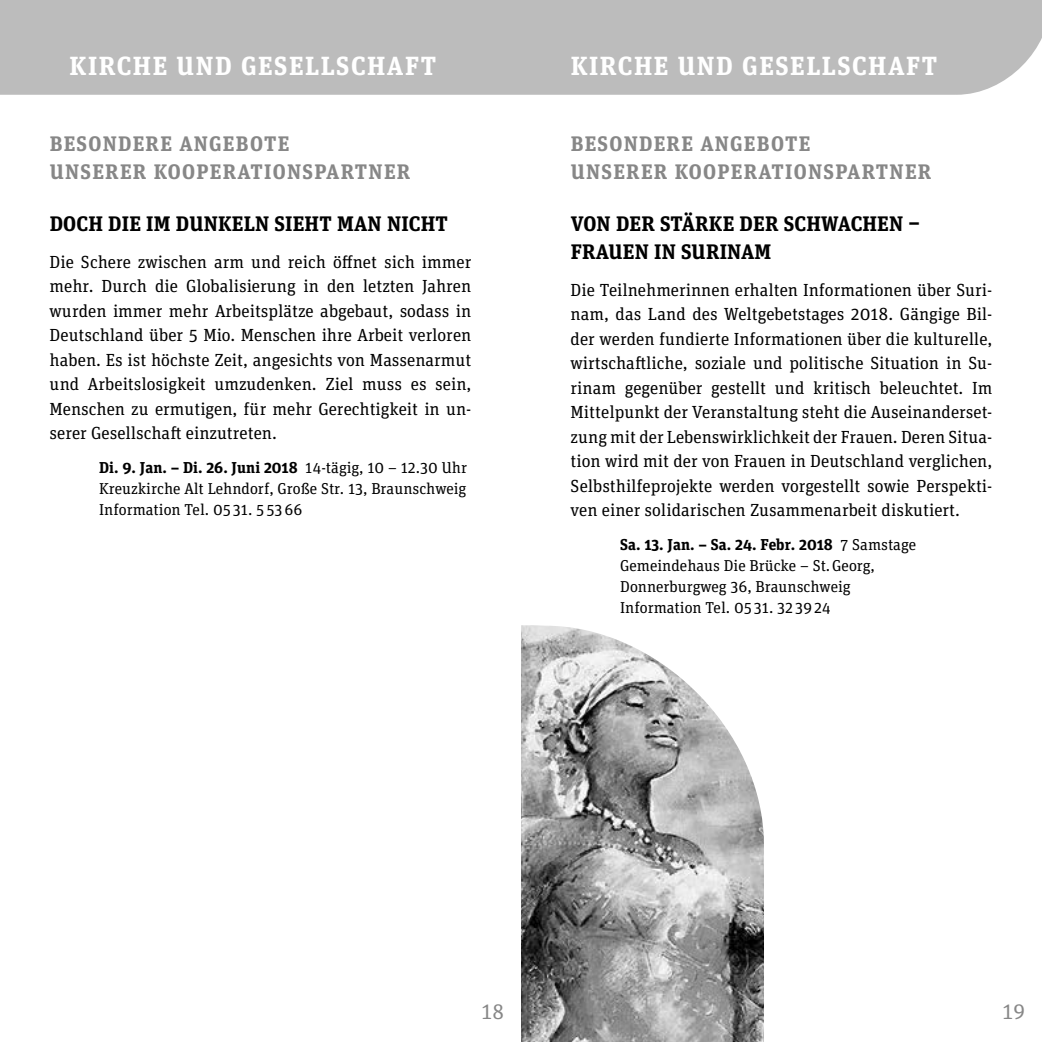
<style>
.page{position:relative;width:1042px;height:1042px;background:#fff}
.page>*{position:absolute;margin:0;border:0;box-sizing:border-box;transform-origin:0 0}
.t1{font:700 26.25px "Unit Slab Pro";letter-spacing:.06em;color:#fff}
.t2{font:700 21px/28px "Unit Slab Pro";letter-spacing:.06em;color:#878787}
.t3{font:700 21px/28px "Unit Slab Pro";letter-spacing:.01em;color:#000}
.t4{font:21px "Unit Slab Pro";color:#878787}
.t5{font:17.5px/24.5px "Unit Slab Pro";color:#000;text-align:justify}
.t6{font:15.75px/21px "Unit Slab Pro";color:#000}
.s1{font-weight:700}
</style>
<div class="page">
<div style="left:0;top:0;width:1042px;height:95px;background:#bcbcbc"></div>
<img style="left:521px;top:625px;width:243px;height:417px">
<h1 class="t1" style="left:70px;top:46px;width:368px">KIRCHE UND GESELLSCHAFT</h1>
<h1 class="t1" style="left:571px;top:46px;width:368px">KIRCHE UND GESELLSCHAFT</h1>
<p class="t2" style="left:50px;top:128px;width:362px">BESONDERE ANGEBOTE<br>UNSERER KOOPERATIONSPARTNER</p>
<p class="t3" style="left:50px;top:209px;width:400px">DOCH DIE IM DUNKELN SIEHT MAN NICHT</p>
<p class="t5" style="left:50px;top:249px;width:423px">Die Schere zwischen arm und reich öffnet sich immer mehr. Durch die Globalisierung in den letzten Jahren wurden immer mehr Arbeitsplätze abgebaut, sodass in Deutschland über 5 Mio. Menschen ihre Arbeit verloren haben. Es ist höchste Zeit, angesichts von Massenarmut und Arbeitslosigkeit umzudenken. Ziel muss es sein, Menschen zu ermutigen, für mehr Gerechtigkeit in un&shy;serer Gesellschaft einzutreten.</p>
<p class="t6" style="left:99px;top:456px;width:369px;text-align:justify"><span class="s1">Di. 9. Jan. – Di. 26. Juni 2018</span> 14-tägig, 10 – 12.30 Uhr Kreuzkirche Alt Lehndorf, Große Str. 13, Braunschweig Information Tel. 0531. 55366</p>
<p class="t2" style="left:571px;top:128px;width:362px">BESONDERE ANGEBOTE<br>UNSERER KOOPERATIONSPARTNER</p>
<p class="t3" style="left:571px;top:209px;width:351px">VON DER STÄRKE DER SCHWACHEN –<br>FRAUEN IN SURINAM</p>
<p class="t5" style="left:570px;top:277px;width:423px">Die Teilnehmerinnen erhalten Informationen über Suri&shy;nam, das Land des Weltgebetstages 2018. Gängige Bil&shy;der werden fundierte Informationen über die kulturelle, wirtschaftliche, soziale und politische Situation in Su&shy;rinam gegenüber gestellt und kritisch beleuchtet. Im Mittelpunkt der Veranstaltung steht die Auseinanderset&shy;zung mit der Lebenswirklichkeit der Frauen. Deren Situa&shy;tion wird mit der von Frauen in Deutschland verglichen, Selbsthilfeprojekte werden vorgestellt sowie Perspekti&shy;ven einer solidarischen Zusammenarbeit diskutiert.</p>
<p class="t6" style="left:620px;top:533px;width:297px"><span class="s1">Sa. 13. Jan. – Sa. 24. Febr. 2018</span> 7 Samstage Gemeindehaus Die Brücke – St.Georg, Donnerburgweg 36, Braunschweig Information Tel. 0531. 323924</p>
<p class="t4" style="left:481px;top:997px;width:25px">18</p>
<p class="t4" style="left:1002px;top:997px;width:25px">19</p>
</div>
